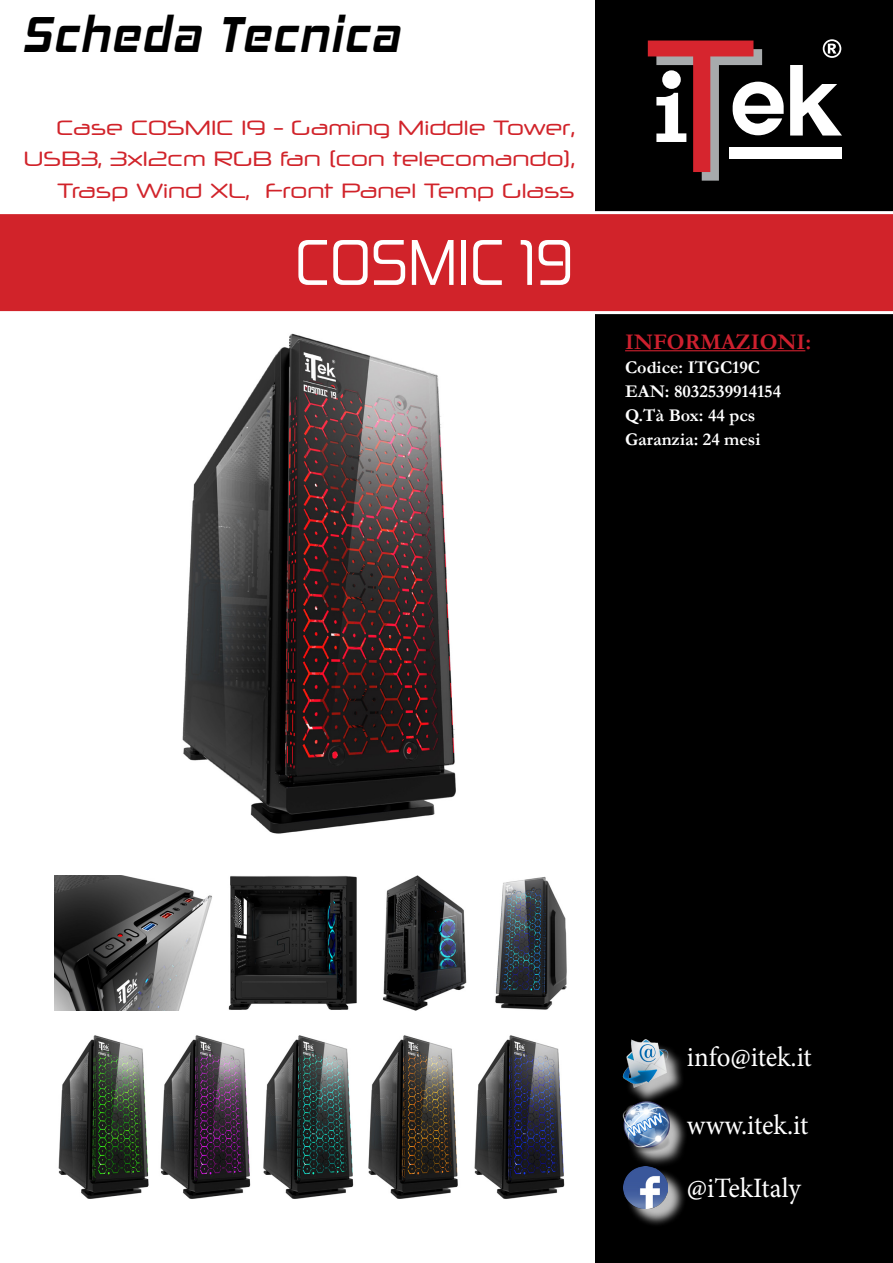
<style>
.page{position:relative;width:893px;height:1263px;background:#fff}
.page>*{position:absolute;margin:0;border:0;box-sizing:border-box;transform-origin:0 0}
.t1{font:61.5px "Zekton Rg";color:#fff}
.t2{font:italic 700 50.85px "Hemi Head Rg";letter-spacing:.05em;color:#000;scale:.88 1}
.t3{font:28.05px "Minion Pro";letter-spacing:-.005em;color:#fff;scale:.96 1}
.t4{font:700 22.5px "Garamond";color:#cd202e}
.t5{font:21px/31.5px "Neuropol X Rg";color:#d1232a;text-align:right}
.t6{font:700 18px/24px "Garamond";color:#fff}
</style>
<div class="page">
<div style="left:595px;top:0;width:298px;height:1263px;background:#000"></div>
<div style="left:0;top:211px;width:893px;height:103px;background:#d1232a"></div>
<div style="left:730px;top:148px;width:112px;height:11px;background:#fff"></div>
<svg style="left:790px;top:65px;width:52px;height:71px"></svg>
<svg style="left:823px;top:39px;width:18px;height:19px"></svg>
<svg style="left:648px;top:41px;width:136px;height:140px"></svg>
<hr style="left:625px;top:350px;width:180px;height:1px;background:#cd202e">
<div style="left:626px;top:1169px;width:60px;height:58px;background:#fff;opacity:.75"></div>
<img style="left:624px;top:1169px;width:44px;height:39px">
<div style="left:626px;top:1104px;width:61px;height:65px;background:#fff;opacity:.75"></div>
<img style="left:622px;top:1105px;width:51px;height:47px">
<div style="left:626px;top:1043px;width:60px;height:62px;background:#fff;opacity:.75"></div>
<img style="left:622px;top:1039px;width:51px;height:48px">
<img style="left:182px;top:333px;width:274px;height:501px">
<img style="left:54px;top:875px;width:158px;height:135px">
<img style="left:228px;top:876px;width:129px;height:134px">
<img style="left:383px;top:875px;width:84px;height:135px">
<img style="left:495px;top:876px;width:72px;height:134px">
<img style="left:58px;top:1035px;width:91px;height:164px">
<img style="left:160px;top:1035px;width:91px;height:164px">
<img style="left:263px;top:1035px;width:91px;height:164px">
<img style="left:368px;top:1035px;width:90px;height:164px">
<img style="left:474px;top:1035px;width:91px;height:164px">
<p class="t2" style="left:22px;top:4px;width:430px">Scheda Tecnica</p>
<p class="t5" style="left:24px;top:111px;width:552px">Case COSMIC 19 - Gaming Middle Tower,<br>USB3, 3x12cm RGB fan (con telecomando),<br>Trasp Wind XL, Front Panel Temp Glass</p>
<p class="t1" style="left:295px;top:224px;width:280px">COSMIC 19</p>
<p class="t4" style="left:625px;top:327px;width:188px">INFORMAZIONI:</p>
<p class="t6" style="left:625px;top:355px;width:158px">Codice: ITGC19C<br>EAN: 8032539914154<br>Q.Tà Box: 44 pcs<br>Garanzia: 24 mesi</p>
<p class="t3" style="left:687px;top:1038px;width:132px">info@itek.it</p>
<p class="t3" style="left:687px;top:1106px;width:128px">www.itek.it</p>
<p class="t3" style="left:687px;top:1170px;width:120px">@iTekItaly</p>
</div>
